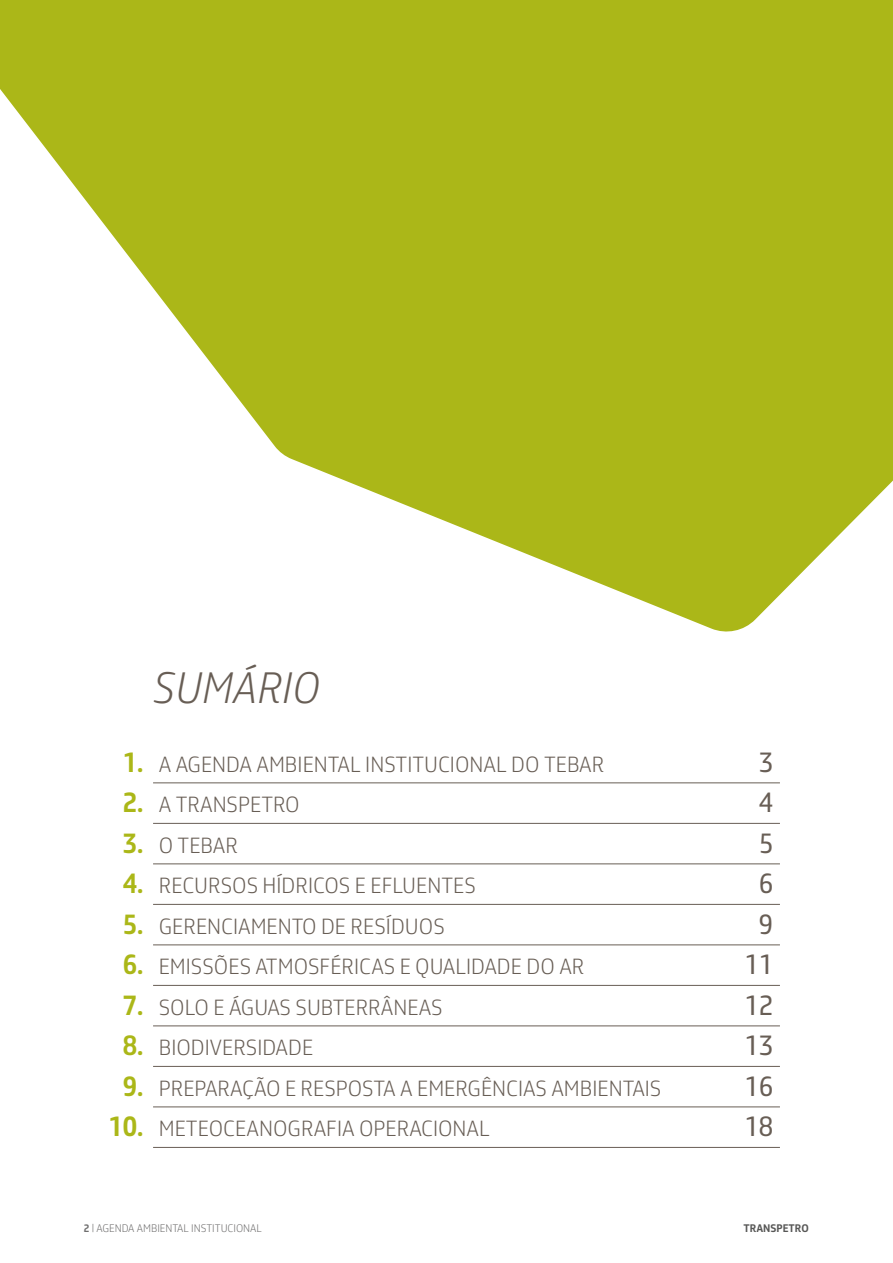
<style>
.page{position:relative;width:893px;height:1263px;background:#fff}
.page>*{position:absolute;margin:0;border:0;box-sizing:border-box;transform-origin:0 0}
.t1{font:italic 300 42px "Petrobras Sans";color:#685e55}
.t2{font:700 27px/40.5px "Petrobras Sans";color:#abb718;text-align:center}
.t3{font:27px/40.5px "Petrobras Sans";color:#685e55;text-align:center}
.t4{font:300 21px/40.5px "Petrobras Sans";color:#685e55}
.t5{font:300 10.5px "Petrobras Sans";color:#706f6f}
.t6{font:700 10.5px "Petrobras Sans";color:#575756}
.s1{font-weight:700}
</style>
<div class="page">
<hr style="left:153px;top:782px;width:627px;height:1px;background:#685e55">
<hr style="left:153px;top:823px;width:627px;height:1px;background:#685e55">
<hr style="left:153px;top:863px;width:627px;height:1px;background:#685e55">
<hr style="left:153px;top:904px;width:627px;height:1px;background:#685e55">
<hr style="left:153px;top:944px;width:627px;height:1px;background:#685e55">
<hr style="left:153px;top:985px;width:627px;height:1px;background:#685e55">
<hr style="left:153px;top:1025px;width:627px;height:1px;background:#685e55">
<hr style="left:153px;top:1066px;width:627px;height:1px;background:#685e55">
<hr style="left:153px;top:1106px;width:627px;height:1px;background:#685e55">
<hr style="left:153px;top:1147px;width:627px;height:1px;background:#685e55">
<svg style="left:0;top:0;width:893px;height:632px;fill:#abb718"></svg>
<h1 class="t1" style="left:153px;top:663px;width:169px">SUMÁRIO</h1>
<p class="t2" style="left:108px;top:741px;width:37px">1.<br>2.<br>3.<br>4.<br>5.<br>6.<br>7.<br>8.<br>9.<br>10.</p>
<p class="t3" style="left:744px;top:742px;width:30px">3<br>4<br>5<br>6<br>9<br>11<br>12<br>13<br>16<br>18</p>
<p class="t4" style="left:159px;top:744px;width:504px">A AGENDA AMBIENTAL INSTITUCIONAL DO TEBAR<br>A TRANSPETRO<br>O TEBAR<br>RECURSOS HÍDRICOS E EFLUENTES<br>GERENCIAMENTO DE RESÍDUOS<br>EMISSÕES ATMOSFÉRICAS E QUALIDADE DO AR<br>SOLO E ÁGUAS SUBTERRÂNEAS<br>BIODIVERSIDADE<br>PREPARAÇÃO E RESPOSTA A EMERGÊNCIAS AMBIENTAIS<br>METEOCEANOGRAFIA OPERACIONAL</p>
<p class="t5" style="left:84px;top:1222px;width:180px"><span class="s1">2</span> | AGENDA AMBIENTAL INSTITUCIONAL</p>
<p class="t6" style="left:743px;top:1221px;width:67px">TRANSPETRO</p>
</div>
